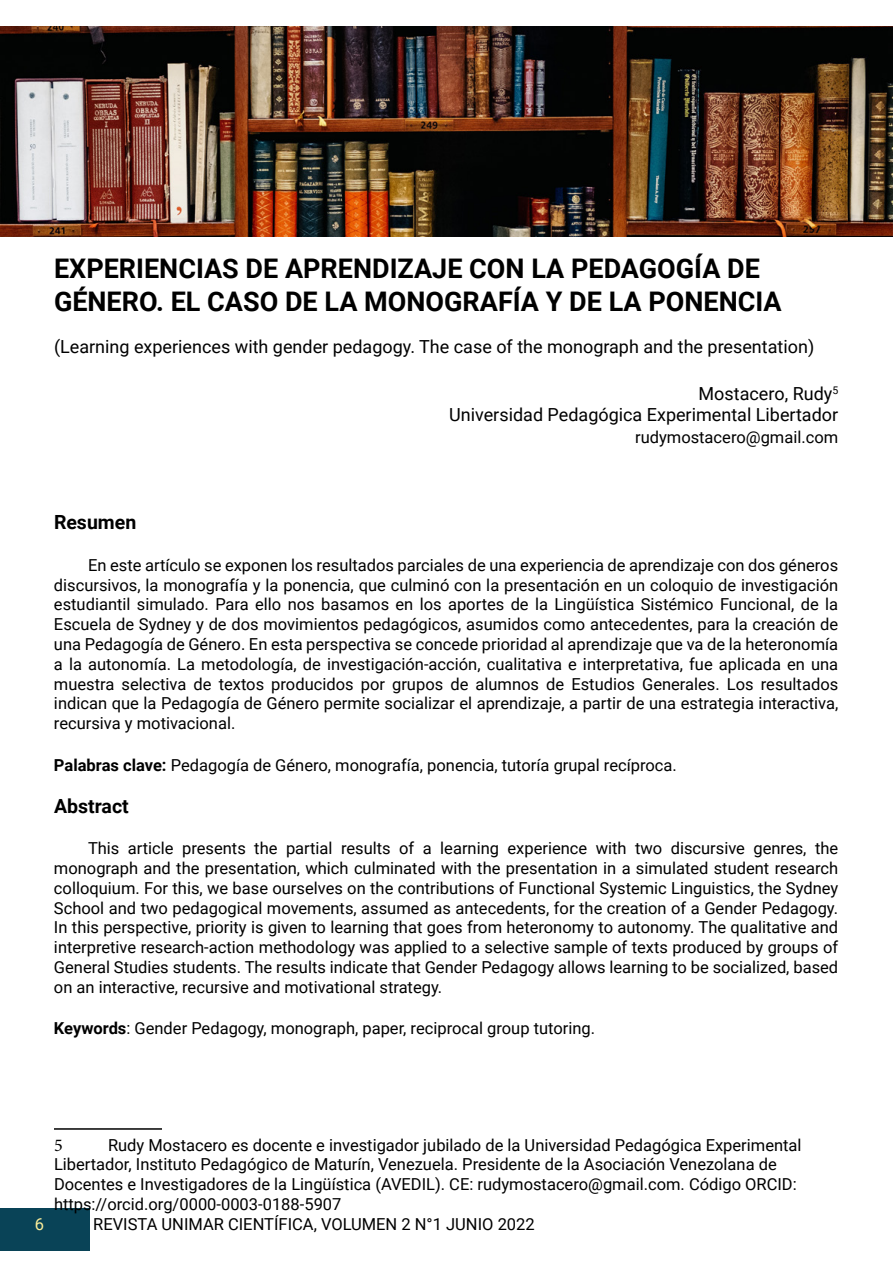
<style>
.page{position:relative;width:893px;height:1263px;background:#fff}
.page>*{position:absolute;margin:0;border:0;box-sizing:border-box;transform-origin:0 0}
.t1{font:700 27px/32.4px "Roboto";color:#000}
.t2{font:700 19.5px "Roboto";color:#000}
.t3{font:18px/21.6px "Roboto";color:#000;text-align:right}
.t4{font:18px "Minion Pro";color:#000}
.t5{font:16.5px/19.8px "Roboto";color:#000;text-align:justify}
.t6{font:16.5px "Roboto";color:#fcee9a}
.s1{font-weight:700}
</style>
<div class="page">
<div style="left:0;top:1208px;width:89px;height:42px;background:#094357"></div>
<hr style="left:54px;top:1128px;width:108px;height:2px;background:#000">
<img style="left:0;top:27px;width:893px;height:210px">
<h1 class="t1" style="left:54px;top:251px;width:729px">EXPERIENCIAS DE APRENDIZAJE CON LA PEDAGOGÍA DE<br>GÉNERO. EL CASO DE LA MONOGRAFÍA Y DE LA PONENCIA</h1>
<p class="t3" style="left:54px;top:335px;width:762px">(Learning experiences with gender pedagogy. The case of the monograph and the presentation)</p>
<p class="t3" style="left:449px;top:382px;width:391px">Mostacero, Rudy<sup>5<br></sup>Universidad Pedagógica Experimental Libertador</p>
<p class="t5" style="left:635px;top:427px;width:205px">rudymostacero@gmail.com</p>
<p class="t2" style="left:54px;top:509px;width:84px">Resumen</p>
<p class="t5" style="left:54px;top:554px;width:786px;text-indent:34px">En este artículo se exponen los resultados parciales de una experiencia de aprendizaje con dos géneros discursivos, la monografía y la ponencia, que culminó con la presentación en un coloquio de investigación estudiantil simulado. Para ello nos basamos en los aportes de la Lingüística Sistémico Funcional, de la Escuela de Sydney y de dos movimientos pedagógicos, asumidos como antecedentes, para la creación de una Pedagogía de Género. En esta perspectiva se concede prioridad al aprendizaje que va de la heteronomía a la autonomía. La metodología, de investigación-acción, cualitativa e interpretativa, fue aplicada en una muestra selectiva de textos producidos por grupos de alumnos de Estudios Generales. Los resultados indican que la Pedagogía de Género permite socializar el aprendizaje, a partir de una estrategia interactiva, recursiva y motivacional.</p>
<p class="t5" style="left:54px;top:754px;width:624px"><span class="s1">Palabras clave:</span> Pedagogía de Género, monografía, ponencia, tutoría grupal recíproca.</p>
<p class="t2" style="left:54px;top:792px;width:76px">Abstract</p>
<p class="t5" style="left:54px;top:838px;width:786px;text-indent:34px">This article presents the partial results of a learning experience with two discursive genres, the monograph and the presentation, which culminated with the presentation in a simulated student research colloquium. For this, we base ourselves on the contributions of Functional Systemic Linguistics, the Sydney School and two pedagogical movements, assumed as antecedents, for the creation of a Gender Pedagogy.<br>In this perspective, priority is given to learning that goes from heteronomy to autonomy. The qualitative and interpretive research-action methodology was applied to a selective sample of texts produced by groups of General Studies students. The results indicate that Gender Pedagogy allows learning to be socialized, based on an interactive, recursive and motivational strategy.</p>
<p class="t5" style="left:54px;top:1018px;width:543px"><span class="s1">Keywords</span>: Gender Pedagogy, monograph, paper, reciprocal group tutoring.</p>
<p class="t5" style="left:54px;top:1134px;width:749px;text-align:left;text-indent:54px">Rudy Mostacero es docente e investigador jubilado de la Universidad Pedagógica Experimental Libertador, Instituto Pedagógico de Maturín, Venezuela. Presidente de la Asociación Venezolana de Docentes e Investigadores de la Lingüística (AVEDIL). CE: rudymostacero@gmail.com. Código ORCID: https://orcid.org/0000-0003-0188-5907</p>
<p class="t4" style="left:54px;top:1133px;width:10px">5</p>
<p class="t6" style="left:35px;top:1213px;width:11px">6</p>
<p class="t5" style="left:93px;top:1214px;width:443px">REVISTA UNIMAR CIENTÍFICA, VOLUMEN 2 N°1 JUNIO 2022</p>
</div>
